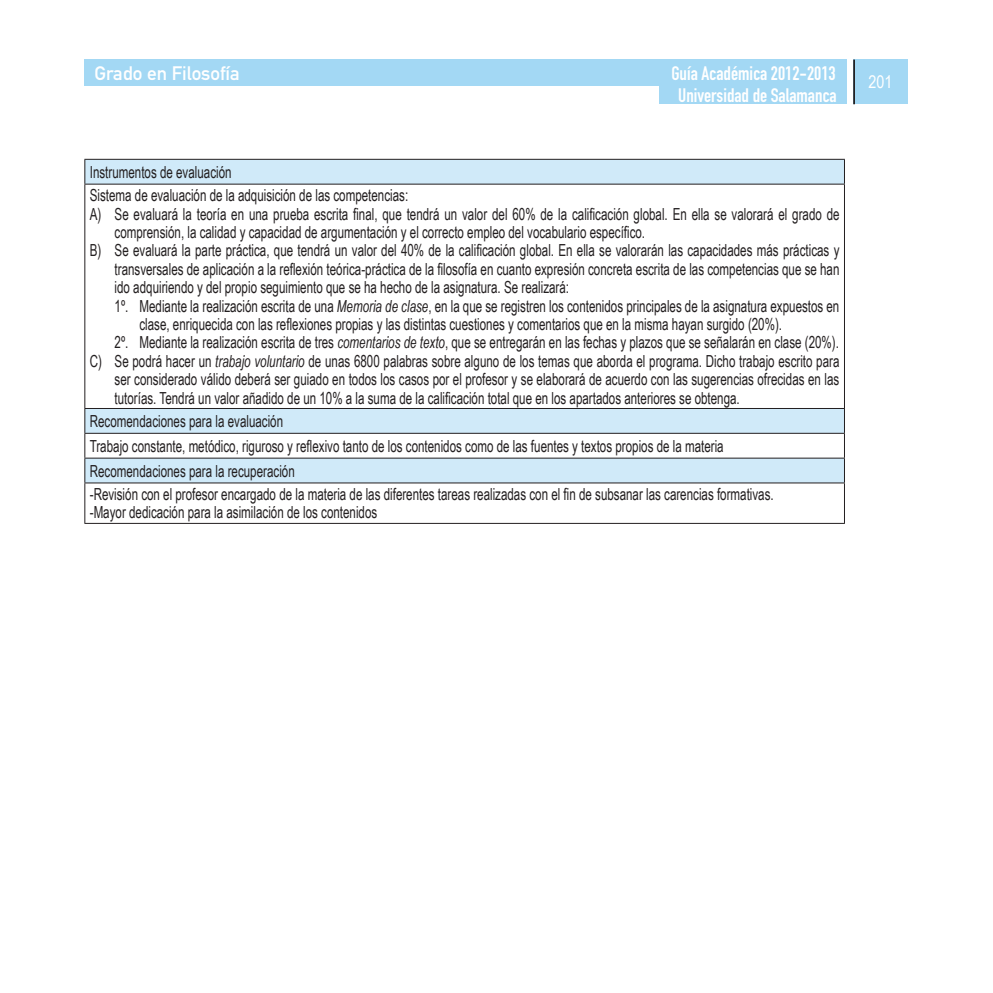
<style>
.page{position:relative;width:993px;height:993px;background:#fff}
.page>*{position:absolute;margin:0;border:0;box-sizing:border-box;transform-origin:0 0}
.t1{font:19.25px "DIN Engschrift Alternate";color:#fff}
.t2{font:19.25px "DIN Mittelschrift";color:#fff}
.t3{font:17.5px "Arial Narrow";color:#fff}
.Pa30{font:16.62px/18.4px "Arial Narrow";color:#231f20;scale:.85 1}
.Pa7{font:16.62px "Arial Narrow";color:#231f20;scale:.85 1}
.s1{font-style:italic}
</style>
<div class="page">
<div style="left:852px;top:60px;width:55px;height:44px;background:#a3d8f4"></div>
<hr style="left:852px;top:60px;width:2px;height:44px;background:#231f20">
<div style="left:658px;top:60px;width:187px;height:44px;background:#a3d8f4"></div>
<div style="left:84px;top:60px;width:761px;height:26px;background:#a3d8f4"></div>
<svg style="left:85px;top:160px;width:758px;height:322px"></svg>
<hr style="left:84px;top:159px;width:760px;height:1px;background:#231f20">
<svg style="left:84px;top:160px;width:1px;height:24px"></svg>
<svg style="left:843px;top:160px;width:1px;height:24px"></svg>
<hr style="left:84px;top:184px;width:760px;height:1px;background:#231f20">
<hr style="left:84px;top:184px;width:1px;height:224px;background:#231f20">
<hr style="left:843px;top:184px;width:1px;height:224px;background:#231f20">
<hr style="left:84px;top:408px;width:760px;height:1px;background:#231f20">
<hr style="left:84px;top:432px;width:760px;height:1px;background:#231f20">
<hr style="left:84px;top:457px;width:760px;height:1px;background:#231f20">
<svg style="left:84px;top:409px;width:1px;height:73px"></svg>
<svg style="left:843px;top:409px;width:1px;height:73px"></svg>
<hr style="left:84px;top:482px;width:760px;height:1px;background:#231f20">
<hr style="left:84px;top:483px;width:1px;height:40px;background:#231f20">
<hr style="left:843px;top:483px;width:1px;height:40px;background:#231f20">
<hr style="left:84px;top:523px;width:760px;height:1px;background:#231f20">
<p class="t2" style="left:94px;top:62px;width:147px">Grado en Filosofía</p>
<p class="t1" style="left:671px;top:62px;width:166px">Guía Académica 2012-2013</p>
<p class="t1" style="left:678px;top:84px;width:160px">Universidad de Salamanca</p>
<p class="Pa30" style="left:90px;top:162px;width:168px">Instrumentos de evaluación</p>
<p class="Pa30" style="left:90px;top:185px;width:376px">Sistema de evaluación de la adquisición de las competencias:</p>
<p class="Pa30" style="left:115px;top:204px;width:854px;text-indent:-25px">A) Se evaluará la teoría en una prueba escrita final, que tendrá un valor del 60% de la calificación global. En ella se valorará el grado de comprensión, la calidad y capacidad de argumentación y el correcto empleo del vocabulario específico.</p>
<p class="Pa30" style="left:115px;top:241px;width:854px;text-align:justify;text-indent:-25px">B) Se evaluará la parte práctica, que tendrá un valor del 40% de la calificación global. En ella se valorarán las capacidades más prácticas y transversales de aplicación a la reflexión teórica-práctica de la filosofía en cuanto expresión concreta escrita de las competencias que se han ido adquiriendo y del propio seguimiento que se ha hecho de la asignatura. Se realizará:</p>
<p class="Pa30" style="left:139px;top:296px;width:824px;text-indent:-25px">1º. Mediante la realización escrita de una <span class="s1">Memoria de clase</span>, en la que se registren los contenidos principales de la asignatura expuestos en clase, enriquecida con las reflexiones propias y las distintas cuestiones y comentarios que en la misma hayan surgido (20%).</p>
<p class="Pa30" style="left:115px;top:332px;width:853px">2º. Mediante la realización escrita de tres <span class="s1">comentarios de texto</span>, que se entregarán en las fechas y plazos que se señalarán en clase (20%).</p>
<p class="Pa30" style="left:115px;top:351px;width:854px;text-align:justify;text-indent:-25px">C) Se podrá hacer un <span class="s1">trabajo voluntario</span> de unas 6800 palabras sobre alguno de los temas que aborda el programa. Dicho trabajo escrito para ser considerado válido deberá ser guiado en todos los casos por el profesor y se elaborará de acuerdo con las sugerencias ofrecidas en las tutorías. Tendrá un valor añadido de un 10% a la suma de la calificación total que en los apartados anteriores se obtenga.</p>
<p class="Pa30" style="left:90px;top:411px;width:229px">Recomendaciones para la evaluación</p>
<p class="Pa30" style="left:90px;top:436px;width:747px">Trabajo constante, metódico, riguroso y reflexivo tanto de los contenidos como de las fuentes y textos propios de la materia</p>
<p class="Pa30" style="left:90px;top:461px;width:242px">Recomendaciones para la recuperación</p>
<p class="Pa7" style="left:90px;top:482px;width:805px">-Revisión con el profesor encargado de la materia de las diferentes tareas realizadas con el fin de subsanar las carencias formativas.</p>
<p class="Pa7" style="left:90px;top:500px;width:339px">-Mayor dedicación para la asimilación de los contenidos</p>
<p class="t3" style="left:868px;top:69px;width:25px">201</p>
</div>
